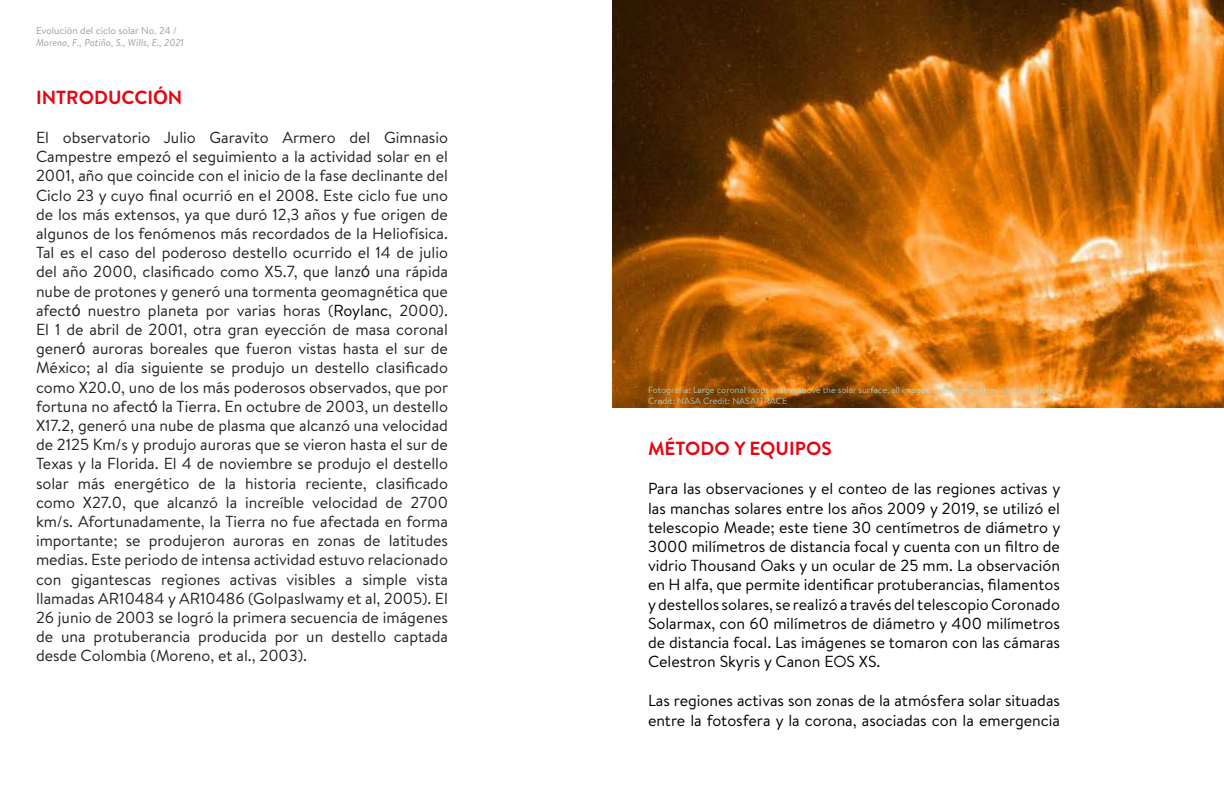
<style>
.page{position:relative;width:1224px;height:792px;background:#fff}
.page>*{position:absolute;margin:0;border:0;box-sizing:border-box;transform-origin:0 0}
.t1{font:700 19px "Brandon Text";color:#e30613}
.t2{font:16px/19.2px "Brandon Text";color:#202122;text-align:justify}
.t3{font:16px/19.2px "Brandon Text";color:#000;text-align:justify}
.t4{font:italic 10px "Brandon Text";color:#9d9d9c}
.t5{font:10px "Brandon Text";color:#9d9d9c}
.t6{font:9px/10.8px "Brandon Text";color:#a8e4e2}
.s1{font-family:"Arial"}
.s2{color:#000}
</style>
<div class="page">
<img style="left:613px;top:0;width:611px;height:408px">
<p class="t5" style="left:36px;top:23px;width:142px">Evolución del ciclo solar No. 24 /</p>
<p class="t4" style="left:36px;top:35px;width:149px">Moreno, F., Patiño, S., Wills, E., 2021</p>
<p class="t1" style="left:36px;top:84px;width:148px">INTRODUCCI<span class="s1">Ó</span>N</p>
<p class="t2" style="left:36px;top:127px;width:414px">El observatorio Julio Garavito Armero del Gimnasio Campestre empezó el seguimiento a la actividad solar en el 2001, año que coincide con el inicio de la fase declinante del Ciclo 23 y cuyo final ocurrió en el 2008. Este ciclo fue uno de los más extensos, ya que duró 12,3 años y fue origen de algunos de los fenómenos más recordados de la Heliofísica.<br>Tal es el caso del poderoso destello ocurrido el 14 de julio del año 2000, clasificado como X5.7, que lanz<span class="s1">ó</span> una rápida nube de protones y generó una tormenta geomagnética que afect<span class="s1">ó</span> nuestro planeta por varias horas (<span class="s2">Roylanc</span>, 2000).<br>El 1 de abril de 2001, otra gran eyección de masa coronal gener<span class="s1">ó</span> auroras boreales que fueron vistas hasta el sur de México; al día siguiente se produjo un destello clasificado como X20.0, uno de los más poderosos observados, que por fortuna no afect<span class="s1">ó</span> la Tierra. En octubre de 2003, un destello X17.2, generó una nube de plasma que alcanzó una velocidad de 2125 Km/s y produjo auroras que se vieron hasta el sur de Texas y la Florida. El 4 de noviembre se produjo el destello solar más energético de la historia reciente, clasificado como X27.0, que alcanzó la increíble velocidad de 2700 km/s. Afortunadamente, la Tierra no fue afectada en forma importante; se produjeron auroras en zonas de latitudes medias. Este periodo de intensa actividad estuvo relacionado con gigantescas regiones activas visibles a simple vista llamadas AR10484 y AR10486 (Golpaslwamy et al, 2005). El 26 junio de 2003 se logró la primera secuencia de imágenes de una protuberancia producida por un destello captada desde Colombia (Moreno, et al., 2003).</p>
<p class="t6" style="left:648px;top:384px;width:408px">Fotografía: Large coronal loops sitting above the solar surface, all imaged in extreme ultraviolet emission.<br>Credit: NASA Credit: NASA/TRACE</p>
<p class="t1" style="left:648px;top:435px;width:185px">MÉTODO Y EQUIPOS</p>
<p class="t3" style="left:648px;top:479px;width:414px">Para las observaciones y el conteo de las regiones activas y las manchas solares entre los años 2009 y 2019, se utilizó el telescopio Meade; este tiene 30 centímetros de diámetro y 3000 milímetros de distancia focal y cuenta con un filtro de vidrio Thousand Oaks y un ocular de 25 mm. La observación en H alfa, que permite identificar protuberancias, filamentos y destellos solares, se realizó a través del telescopio Coronado Solarmax, con 60 milímetros de diámetro y 400 milímetros de distancia focal. Las imágenes se tomaron con las cámaras Celestron Skyris y Canon EOS XS.</p>
<p class="t3" style="left:648px;top:691px;width:414px">Las regiones activas son zonas de la atmósfera solar situadas entre la fotosfera y la corona, asociadas con la emergencia</p>
</div>
